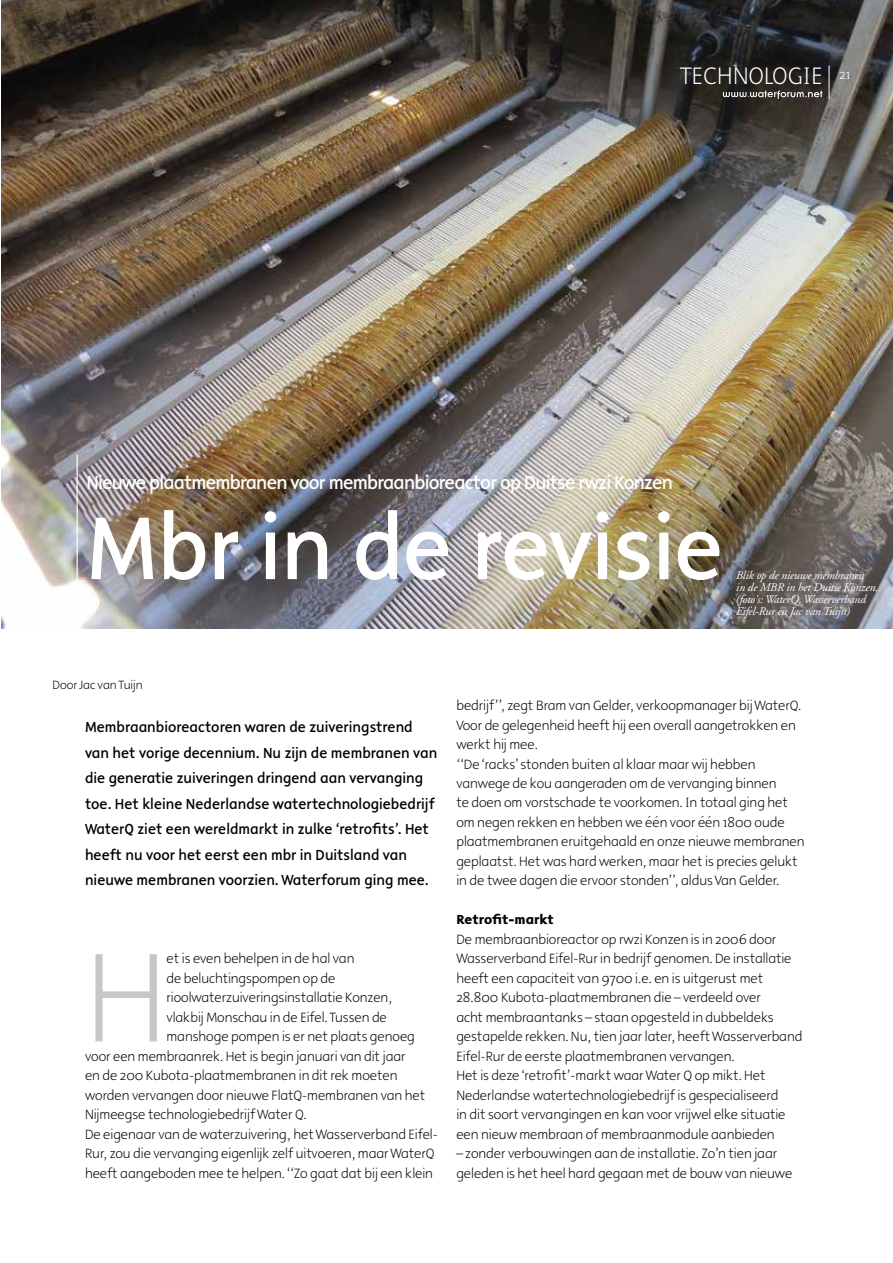
<style>
.page{position:relative;width:893px;height:1263px;background:#fff}
.page>*{position:absolute;margin:0;border:0;box-sizing:border-box;transform-origin:0 0}
.t1{font:300 127.05px "Malcom";color:#c6c7c8}
.t2{font:91.5px "Malcom";letter-spacing:-.01em;color:#fff}
.t3{font:300 24px "Malcom";color:#fff}
.t4{font:19.5px "Malcom";letter-spacing:-.04em;color:#fff}
.t5{font:15px/25.5px "Malcom";color:#000}
.t6{font:300 13.5px/19.5px "Malcom";color:#000}
.t7{font:700 13.5px "Malcom";color:#000}
.t8{font:300 13.5px "Malcom";color:#fff}
.t9{font:300 12px "Malcom";color:#000}
.t10{font:italic 11.85px/12px "Adobe Garamond";letter-spacing:-.02em;color:#fff}
</style>
<div class="page">
<img style="left:1px;top:0;width:892px;height:629px">
<hr style="left:77px;top:454px;width:1px;height:170px;background:#fff">
<svg style="left:723px;top:91px;width:100px;height:8px"></svg>
<hr style="left:829px;top:65px;width:1px;height:34px;background:#fff">
<h3 class="t3" style="left:680px;top:60px;width:51px">technologie</h3>
<p class="t8" style="left:839px;top:65px;width:13px">21</p>
<h3 class="t4" style="left:86px;top:470px;width:588px">Nieuwe plaatmembranen voor membraanbioreactor op Duitse rwzi Konzen</h3>
<h2 class="t2" style="left:86px;top:490px;width:639px">Mbr in de revisie</h2>
<p class="t10" style="left:736px;top:569px;width:144px">Blik op de nieuwe membranen<br>in de MBR in het Duitse Konzen. (foto's: WaterQ, Wasserverband<br>Eifel-Rur en Jac van Tuijn)</p>
<p class="t9" style="left:52px;top:677px;width:92px">Door Jac van Tuijn</p>
<p class="t5" style="left:85px;top:714px;width:354px">Membraanbioreactoren waren de zuiveringstrend van het vorige decennium. Nu zijn de membranen van die generatie zuiveringen dringend aan vervanging toe. Het kleine Nederlandse watertechnologiebedrijf WaterQ ziet een wereldmarkt in zulke ‘retrofits’. Het heeft nu voor het eerst een mbr in Duitsland van nieuwe membranen voorzien. Waterforum ging mee.</p>
<h1 class="t1" style="left:85px;top:914px;width:83px">H</h1>
<p class="t6" style="left:166px;top:949px;width:189px">et is even behelpen in de hal van</p>
<p class="t6" style="left:166px;top:968px;width:170px">de beluchtingspompen op de</p>
<p class="t6" style="left:166px;top:988px;width:228px">rioolwaterzuiveringsinstallatie Konzen,</p>
<p class="t6" style="left:166px;top:1007px;width:222px">vlakbij Monschau in de Eifel. Tussen de</p>
<p class="t6" style="left:166px;top:1027px;width:250px">manshoge pompen is er net plaats genoeg</p>
<p class="t6" style="left:85px;top:1046px;width:322px">voor een membraanrek. Het is begin januari van dit jaar</p>
<p class="t6" style="left:85px;top:1066px;width:314px">en de 200 Kubota-plaatmembranen in dit rek moeten</p>
<p class="t6" style="left:85px;top:1085px;width:342px">worden vervangen door nieuwe FlatQ-membranen van het</p>
<p class="t6" style="left:85px;top:1105px;width:223px">Nijmeegse technologiebedrijf Water Q.</p>
<p class="t6" style="left:85px;top:1124px;width:354px">De eigenaar van de waterzuivering, het Wasserverband Eifel-</p>
<p class="t6" style="left:85px;top:1144px;width:351px">Rur, zou die vervanging eigenlijk zelf uitvoeren, maar WaterQ</p>
<p class="t6" style="left:85px;top:1163px;width:349px">heeft aangeboden mee te helpen. “Zo gaat dat bij een klein</p>
<p class="t6" style="left:456px;top:696px;width:349px">bedrijf”, zegt Bram van Gelder, verkoopmanager bij WaterQ.<br>Voor de gelegenheid heeft hij een overall aangetrokken en werkt hij mee.<br>“De ‘racks’ stonden buiten al klaar maar wij hebben vanwege de kou aangeraden om de vervanging binnen<br>te doen om vorstschade te voorkomen. In totaal ging het om negen rekken en hebben we één voor één 1800 oude plaatmembranen eruitgehaald en onze nieuwe membranen geplaatst. Het was hard werken, maar het is precies gelukt in de twee dagen die ervoor stonden”, aldus Van Gelder.</p>
<p class="t7" style="left:456px;top:911px;width:99px">Retrofit-markt</p>
<p class="t6" style="left:456px;top:929px;width:347px">De membraanbioreactor op rwzi Konzen is in 2006 door Wasserverband Eifel-Rur in bedrijf genomen. De installatie heeft een capaciteit van 9700 i.e. en is uitgerust met 28.800 Kubota-plaatmembranen die – verdeeld over<br>acht membraantanks – staan opgesteld in dubbeldeks gestapelde rekken. Nu, tien jaar later, heeft Wasserverband Eifel-Rur de eerste plaatmembranen vervangen.<br>Het is deze ‘retrofit’-markt waar Water Q op mikt. Het Nederlandse watertechnologiebedrijf is gespecialiseerd<br>in dit soort vervangingen en kan voor vrijwel elke situatie een nieuw membraan of membraanmodule aanbieden</p>
<p class="t6" style="left:456px;top:1144px;width:337px">– zonder verbouwingen aan de installatie. Zo’n tien jaar geleden is het heel hard gegaan met de bouw van nieuwe</p>
</div>
